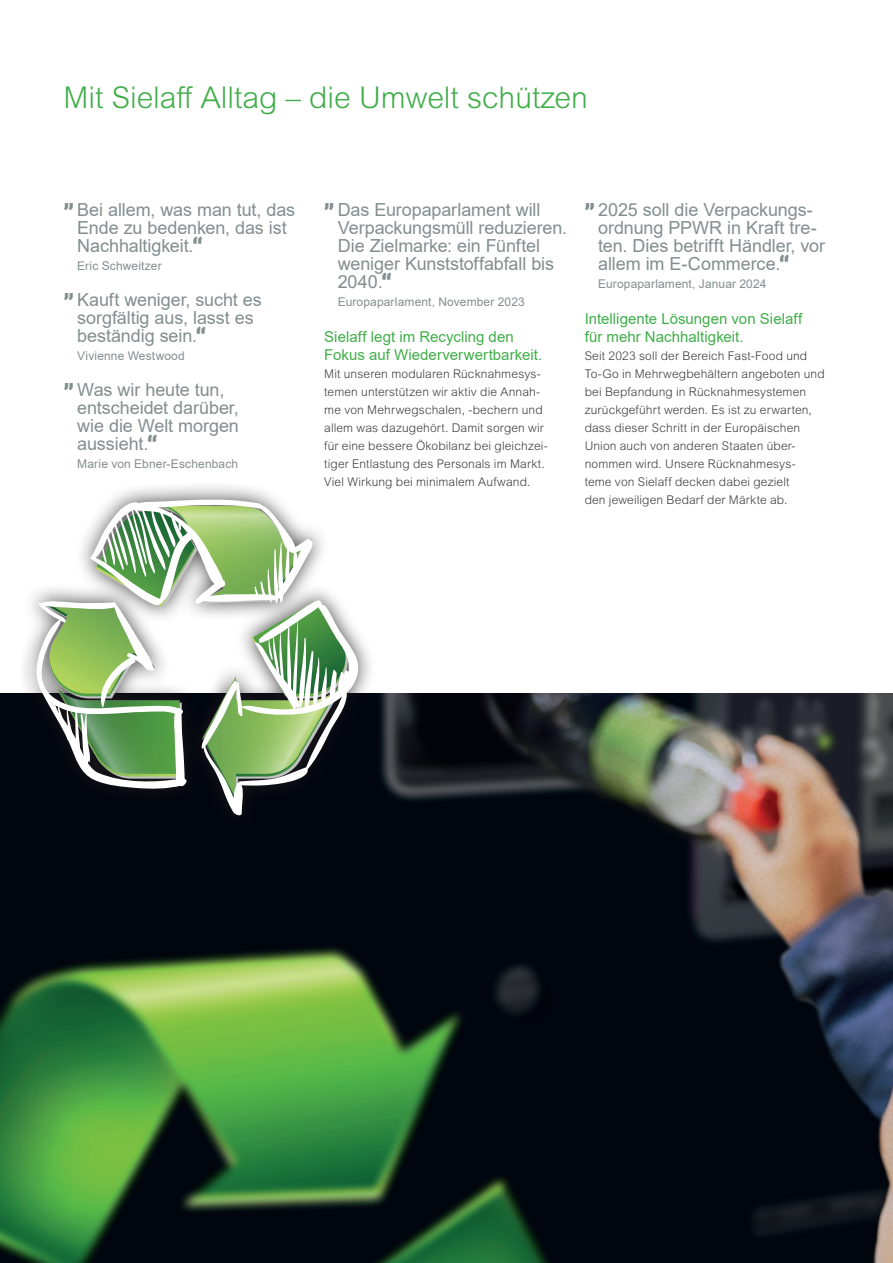
<style>
.page{position:relative;width:893px;height:1263px;background:#fff}
.page>*{position:absolute;margin:0;border:0;box-sizing:border-box;transform-origin:0 0}
.t1{font:300 30px "Arial MT Pro";color:#40ae49}
.t2{font:18px/18px "Arial";letter-spacing:-.005em;color:#838e90}
.t3{font:15px/18px "Arial";letter-spacing:.005em;color:#40ae49}
.t4{font:300 12px/18px "Arial MT Pro";letter-spacing:.01em;color:#3e3e3f}
.t5{font:12px "Arial";letter-spacing:.01em;color:#838e90}
.s1{font-family:"Super Grotesk Pro";font-weight:700;font-stretch:condensed}
</style>
<div class="page">
<img style="left:0;top:693px;width:893px;height:570px">
<div style="left:19px;top:481px;width:358px;height:352px;background:#231f20;opacity:.85"></div>
<img style="left:31px;top:489px;width:327px;height:9px">
<svg style="left:24px;top:498px;width:338px;height:319px"></svg>
<h1 class="t1" style="left:64px;top:79px;width:526px">Mit Sielaff Alltag – die Umwelt schützen</h1>
<h2 class="t2" style="left:77px;top:201px;width:219px;text-indent:-14px"><span class="s1">”</span> Bei allem, was man tut, das<br>Ende zu bedenken, das ist<br>Nachhaltigkeit.<span class="s1">“</span></h2>
<p class="t5" style="left:77px;top:258px;width:86px">Eric Schweitzer</p>
<h2 class="t2" style="left:77px;top:291px;width:186px;text-indent:-14px"><span class="s1">”</span> Kauft weniger, sucht es sorgfältig aus, lasst es beständig sein.<span class="s1">“</span></h2>
<p class="t5" style="left:77px;top:348px;width:109px">Vivienne Westwood</p>
<h2 class="t2" style="left:77px;top:381px;width:163px;text-indent:-14px"><span class="s1">”</span> Was wir heute tun, entscheidet darüber, wie die Welt morgen aussieht.<span class="s1">“</span></h2>
<p class="t5" style="left:77px;top:456px;width:162px">Marie von Ebner-Eschenbach</p>
<h2 class="t2" style="left:338px;top:201px;width:231px;text-indent:-14px"><span class="s1">”</span> Das Europaparlament will<br>Verpackungsmüll reduzieren.<br>Die Zielmarke: ein Fünftel weniger Kunststoffabfall bis<br>2040.<span class="s1">“</span></h2>
<p class="t5" style="left:338px;top:294px;width:189px">Europaparlament, November 2023</p>
<p class="t3" style="left:324px;top:328px;width:220px">Sielaff legt im Recycling den<br>Fokus auf Wiederverwertbarkeit.</p>
<p class="t4" style="left:324px;top:365px;width:225px">Mit unseren modularen Rücknahmesys&shy;temen unterstützen wir aktiv die Annah&shy;me von Mehrwegschalen, -bechern und allem was dazugehört. Damit sorgen wir für eine bessere Ökobilanz bei gleichzei&shy;tiger Entlastung des Personals im Markt.<br>Viel Wirkung bei minimalem Aufwand.</p>
<h2 class="t2" style="left:598px;top:201px;width:228px;text-indent:-14px"><span class="s1">”</span> 2025 soll die Verpackungs&shy;ordnung PPWR in Kraft tre&shy;ten. Dies betrifft Händler, vor allem im E-Commerce.<span class="s1">“</span></h2>
<p class="t5" style="left:598px;top:276px;width:170px">Europaparlament, Januar 2024</p>
<p class="t3" style="left:585px;top:310px;width:219px">Intelligente Lösungen von Sielaff für mehr Nachhaltigkeit.</p>
<p class="t4" style="left:585px;top:347px;width:242px">Seit 2023 soll der Bereich Fast-Food und To-Go in Mehrwegbehältern angeboten und bei Bepfandung in Rücknahmesystemen zurückgeführt werden. Es ist zu erwarten, dass dieser Schritt in der Europäischen Union auch von anderen Staaten über&shy;nommen wird. Unsere Rücknahmesys&shy;teme von Sielaff decken dabei gezielt<br>den jeweiligen Bedarf der Märkte ab.</p>
</div>
